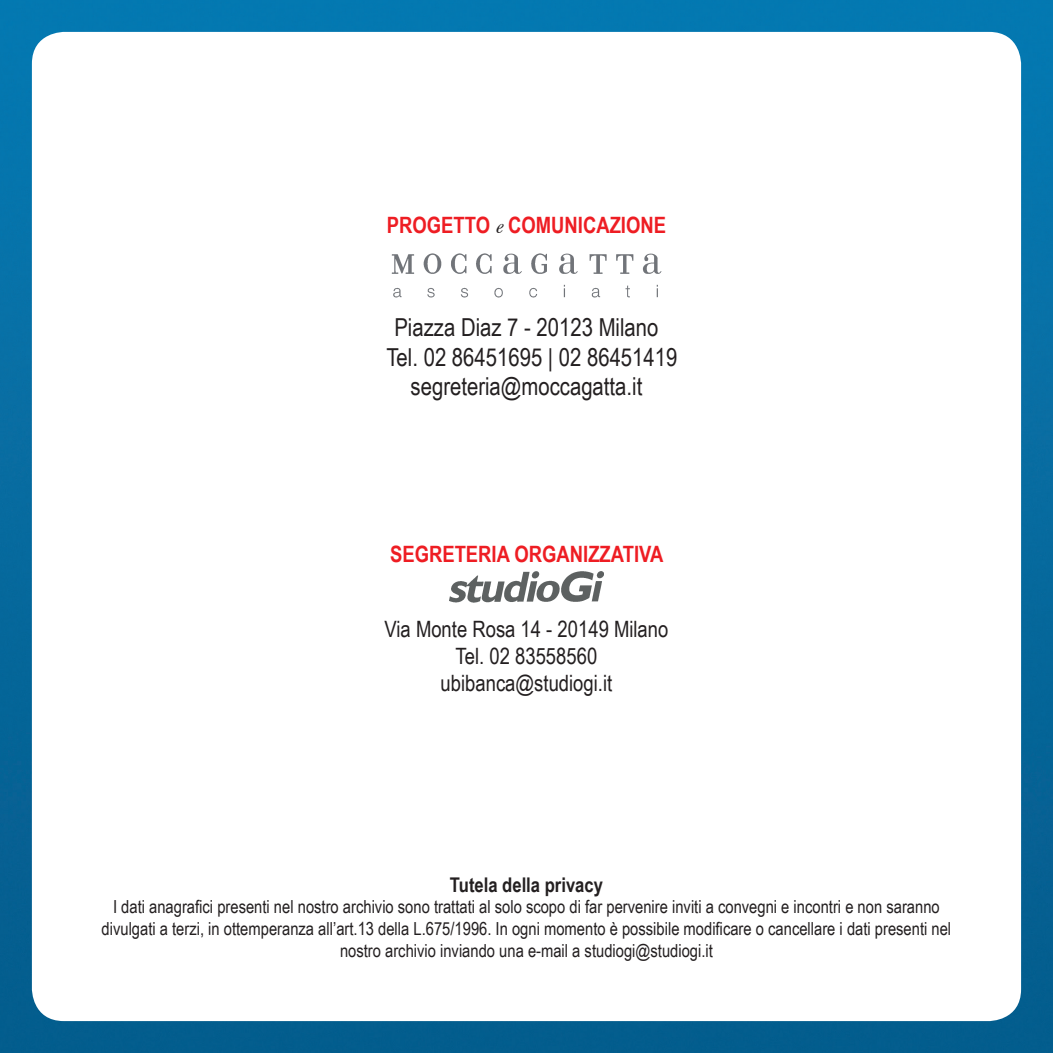
<style>
.page{position:relative;width:1053px;height:1053px;background:#fff}
.page>*{position:absolute;margin:0;border:0;box-sizing:border-box;transform-origin:0 0}
.t1{font:24.75px/29.7px "Arial Narrow";color:#231f20;text-align:center}
.t2{font:22.5px/27px "Arial Narrow";color:#231f20;text-align:center}
.t3{font:700 22.5px "Arial Narrow";color:#ee1d23}
.t4{font:700 20.25px "Arial Narrow";color:#231f20}
.t5{font:18px/21.6px "Arial Narrow";color:#231f20;text-align:center}
.s1{font-family:"Bell MT Italic";font-weight:400;color:#231f20}
</style>
<div class="page">
<img style="left:0;top:0;width:1052px;height:1052px">
<div style="left:32px;top:32px;width:988px;height:988px;background:#fff;border-radius:32px"></div>
<img style="left:391px;top:253px;width:271px;height:45px">
<img style="left:450px;top:571px;width:153px;height:32px">
<p class="t3" style="left:387px;top:212px;width:281px">PROGETTO <span class="s1">e</span> COMUNICAZIONE</p>
<h1 class="t1" style="left:386px;top:312px;width:292px">Piazza Diaz 7 - 20123 Milano<br>Tel. 02 86451695 | 02 86451419 segreteria@moccagatta.it</h1>
<p class="t3" style="left:390px;top:540px;width:275px">SEGRETERIA ORGANIZZATIVA</p>
<p class="t2" style="left:384px;top:615px;width:285px">Via Monte Rosa 14 - 20149 Milano<br>Tel. 02 83558560 ubibanca@studiogi.it</p>
<p class="t4" style="left:450px;top:872px;width:154px">Tutela della privacy</p>
<p class="t5" style="left:102px;top:896px;width:851px">I dati anagrafici presenti nel nostro archivio sono trattati al solo scopo di far pervenire inviti a convegni e incontri e non saranno divulgati a terzi, in ottemperanza all’art.13 della L.675/1996. In ogni momento è possibile modificare o cancellare i dati presenti nel nostro archivio inviando una e-mail a studiogi@studiogi.it</p>
</div>
